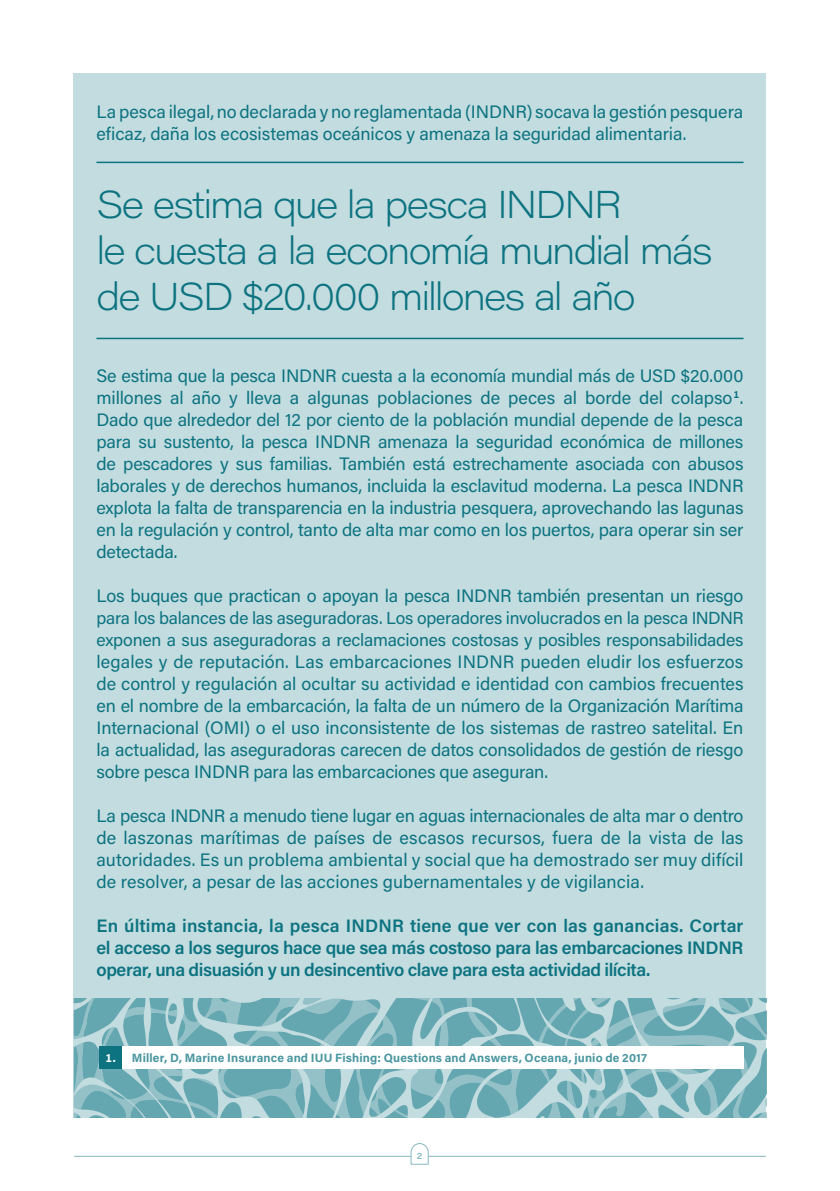
<style>
.page{position:relative;width:840px;height:1191px;background:#fff}
.page>*{position:absolute;margin:0;border:0;box-sizing:border-box;transform-origin:0 0}
.t1{font:200 38px/46px "Acumin Pro Wide";letter-spacing:-.05em;color:#0d7381}
.t2{font:18px/22px "Acumin Pro";letter-spacing:-.005em;color:#0d7381;text-align:justify}
.t3{font:600 18px/22px "Acumin Pro";letter-spacing:-.02em;color:#0d7381;text-align:justify}
.t4{font:17.6px "Acumin Pro";letter-spacing:-.01em;color:#0d7381}
.t5{font:17.4px "Acumin Pro";letter-spacing:-.015em;color:#0d7381}
.t6{font:700 12px "Acumin Pro";letter-spacing:.015em;color:#4996a0}
.t7{font:600 9px "Acumin Pro Wide";color:#86b9c0}
.s1{color:#fff}
</style>
<div class="page">
<hr style="left:74px;top:1155px;width:691px;height:1px;background:#86b9c0">
<svg style="left:410px;top:1143px;width:19px;height:22px"></svg>
<div style="left:74px;top:74px;width:691px;height:968px;background:#c2dcdf"></div>
<svg style="left:74px;top:998px;width:692px;height:119px;background:#84b9c0"></svg>
<div style="left:99px;top:1046px;width:644px;height:22px;background:#fff"></div>
<hr style="left:96px;top:162px;width:647px;height:1px;background:#0d7381">
<hr style="left:96px;top:338px;width:647px;height:1px;background:#0d7381">
<div style="left:99px;top:1046px;width:23px;height:22px;background:#0d7381"></div>
<p class="t2" style="left:96px;top:100px;width:648px">La pesca ilegal, no declarada y no reglamentada (INDNR) socava la gestión pesquera eficaz, daña los ecosistemas oceánicos y amenaza la seguridad alimentaria.</p>
<h1 class="t1" style="left:96px;top:180px;width:617px">Se estima que la pesca INDNR<br>le cuesta a la economía mundial más de USD $20.000 millones al año</h1>
<p class="t2" style="left:96px;top:364px;width:648px">Se estima que la pesca INDNR cuesta a la economía mundial más de USD $20.000 millones al año y lleva a algunas poblaciones de peces al borde del colapso<sup>1</sup>.<br>Dado que alrededor del 12 por ciento de la población mundial depende de la pesca para su sustento, la pesca INDNR amenaza la seguridad económica de millones de pescadores y sus familias. También está estrechamente asociada con abusos laborales y de derechos humanos, incluida la esclavitud moderna. La pesca INDNR explota la falta de transparencia en la industria pesquera, aprovechando las lagunas en la regulación y control, tanto de alta mar como en los puertos, para operar sin ser detectada.</p>
<p class="t2" style="left:96px;top:584px;width:648px">Los buques que practican o apoyan la pesca INDNR también presentan un riesgo</p>
<p class="t5" style="left:96px;top:606px;width:648px">para los balances de las aseguradoras. Los operadores involucrados en la pesca INDNR</p>
<p class="t4" style="left:96px;top:627px;width:648px">exponen a sus aseguradoras a reclamaciones costosas y posibles responsabilidades</p>
<p class="t2" style="left:96px;top:650px;width:648px">legales y de reputación. Las embarcaciones INDNR pueden eludir los esfuerzos de control y regulación al ocultar su actividad e identidad con cambios frecuentes en el nombre de la embarcación, la falta de un número de la Organización Marítima Internacional (OMI) o el uso inconsistente de los sistemas de rastreo satelital. En la actualidad, las aseguradoras carecen de datos consolidados de gestión de riesgo sobre pesca INDNR para las embarcaciones que aseguran.</p>
<p class="t2" style="left:96px;top:804px;width:648px">La pesca INDNR a menudo tiene lugar en aguas internacionales de alta mar o dentro de laszonas marítimas de países de escasos recursos, fuera de la vista de las autoridades. Es un problema ambiental y social que ha demostrado ser muy difícil de resolver, a pesar de las acciones gubernamentales y de vigilancia.</p>
<p class="t3" style="left:96px;top:914px;width:648px">En última instancia, la pesca INDNR tiene que ver con las ganancias. Cortar el acceso a los seguros hace que sea más costoso para las embarcaciones INDNR operar, una disuasión y un desincentivo clave para esta actividad ilícita.</p>
<p class="t6" style="left:105px;top:1049px;width:543px"><span class="s1">1.</span> Miller, D, Marine Insurance and IUU Fishing: Questions and Answers, Oceana, junio de 2017</p>
<p class="t7" style="left:416px;top:1149px;width:7px">2</p>
</div>
